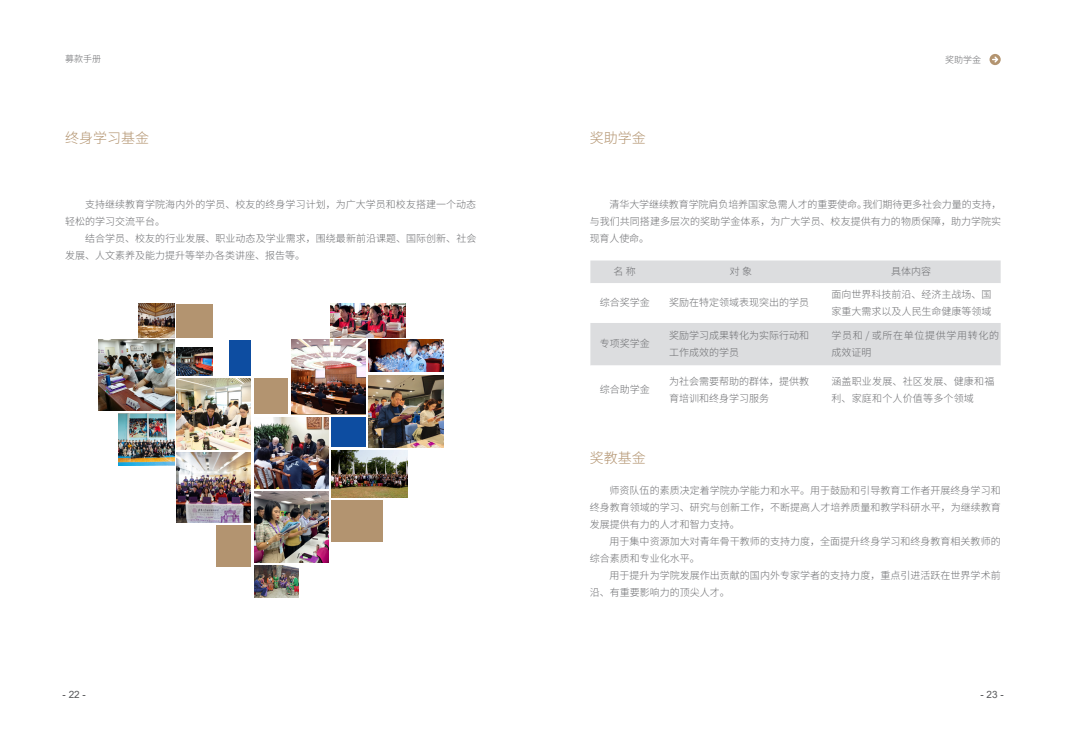
<style>
.page{position:relative;width:1066px;height:755px;background:#fff}
.page>*{position:absolute;margin:0;border:0;box-sizing:border-box;transform-origin:0 0}
.t1{font:300 14px "Source Han Sans CN";color:#b39470}
.t2{font:300 10px/17px "Source Han Sans CN";letter-spacing:.005em;color:#6c6d70}
.t3{font:300 10px/17px "Source Han Sans CN";letter-spacing:.065em;color:#6c6d70}
.t4{font:10px "Arial";color:#57585a}
.t5{font:300 9px "Source Han Sans CN";color:#6c6d70}
</style>
<div class="page">
<img style="left:138px;top:303px;width:37px;height:34px">
<img style="left:98px;top:340px;width:77px;height:70px">
<img style="left:118px;top:413px;width:57px;height:52px">
<div style="left:229px;top:340px;width:22px;height:35px;background:#0d4da1"></div>
<div style="left:216px;top:524px;width:35px;height:41px;background:#b39470"></div>
<img style="left:254px;top:565px;width:45px;height:31px">
<div style="left:176px;top:303px;width:37px;height:34px;background:#b39470"></div>
<img style="left:176px;top:347px;width:37px;height:28px">
<img style="left:176px;top:378px;width:75px;height:71px">
<img style="left:254px;top:491px;width:75px;height:71px">
<img style="left:254px;top:417px;width:75px;height:71px">
<img style="left:176px;top:452px;width:75px;height:69px">
<img style="left:369px;top:375px;width:74px;height:72px">
<img style="left:331px;top:450px;width:77px;height:46px">
<div style="left:331px;top:500px;width:52px;height:41px;background:#b39470"></div>
<div style="left:331px;top:417px;width:35px;height:30px;background:#0d4da1"></div>
<img style="left:369px;top:340px;width:74px;height:31px">
<img style="left:331px;top:303px;width:74px;height:34px">
<img style="left:291px;top:340px;width:75px;height:73px">
<div style="left:254px;top:378px;width:34px;height:36px;background:#b39470"></div>
<svg style="left:989px;top:54px;width:12px;height:11px"></svg>
<div style="left:590px;top:260px;width:411px;height:23px;background:#dcdddf"></div>
<div style="left:590px;top:323px;width:411px;height:42px;background:#dcdddf"></div>
<p class="t5" style="left:65px;top:54px;width:37px">募款手册</p>
<p class="t5" style="left:945px;top:55px;width:37px">奖助学金</p>
<h1 class="t1" style="left:65px;top:130px;width:85px">终身学习基金</h1>
<h1 class="t1" style="left:590px;top:130px;width:57px">奖助学金</h1>
<p class="t2" style="left:65px;top:196px;width:412px;text-indent:20px">支持继续教育学院海内外的学员、校友的终身学习计划，为广大学员和校友搭建一个动态轻松的学习交流平台。</p>
<p class="t2" style="left:65px;top:230px;width:413px;text-indent:20px">结合学员、校友的行业发展、职业动态及学业需求，围绕最新前沿课题、国际创新、社会发展、人文素养及能力提升等举办各类讲座、报告等。</p>
<p class="t2" style="left:590px;top:196px;width:413px;text-align:justify;text-indent:20px">清华大学继续教育学院肩负培养国家急需人才的重要使命。我们期待更多社会力量的支持，与我们共同搭建多层次的奖助学金体系，为广大学员、校友提供有力的物质保障，助力学院实现育人使命。</p>
<p class="t2" style="left:614px;top:263px;width:24px">名 称</p>
<p class="t2" style="left:730px;top:263px;width:24px">对 象</p>
<p class="t2" style="left:891px;top:263px;width:41px">具体内容</p>
<p class="t2" style="left:600px;top:294px;width:51px">综合奖学金</p>
<p class="t2" style="left:669px;top:294px;width:141px">奖励在特定领域表现突出的学员</p>
<p class="t2" style="left:831px;top:285px;width:161px">面向世界科技前沿、经济主战场、国家重大需求以及人民生命健康等领域</p>
<p class="t2" style="left:600px;top:335px;width:51px">专项奖学金</p>
<p class="t2" style="left:669px;top:326px;width:141px">奖励学习成果转化为实际行动和工作成效的学员</p>
<p class="t3" style="left:831px;top:326px;width:169px">学员和 / 或所在单位提供学用转化的成效证明</p>
<p class="t2" style="left:600px;top:381px;width:51px">综合助学金</p>
<p class="t2" style="left:669px;top:373px;width:141px">为社会需要帮助的群体，提供教育培训和终身学习服务</p>
<p class="t2" style="left:831px;top:373px;width:164px">涵盖职业发展、社区发展、健康和福利、家庭和个人价值等多个领域</p>
<h1 class="t1" style="left:590px;top:450px;width:57px">奖教基金</h1>
<p class="t2" style="left:590px;top:481px;width:413px;text-align:justify;text-indent:20px">师资队伍的素质决定着学院办学能力和水平。用于鼓励和引导教育工作者开展终身学习和终身教育领域的学习、研究与创新工作，不断提高人才培养质量和教学科研水平，为继续教育发展提供有力的人才和智力支持。</p>
<p class="t2" style="left:590px;top:532px;width:412px;text-indent:20px">用于集中资源加大对青年骨干教师的支持力度，全面提升终身学习和终身教育相关教师的综合素质和专业化水平。</p>
<p class="t2" style="left:590px;top:566px;width:412px;text-indent:20px">用于提升为学院发展作出贡献的国内外专家学者的支持力度，重点引进活跃在世界学术前沿、有重要影响力的顶尖人才。</p>
<p class="t4" style="left:63px;top:687px;width:25px">- 22 -</p>
<p class="t4" style="left:980px;top:687px;width:25px">- 23 -</p>
</div>
